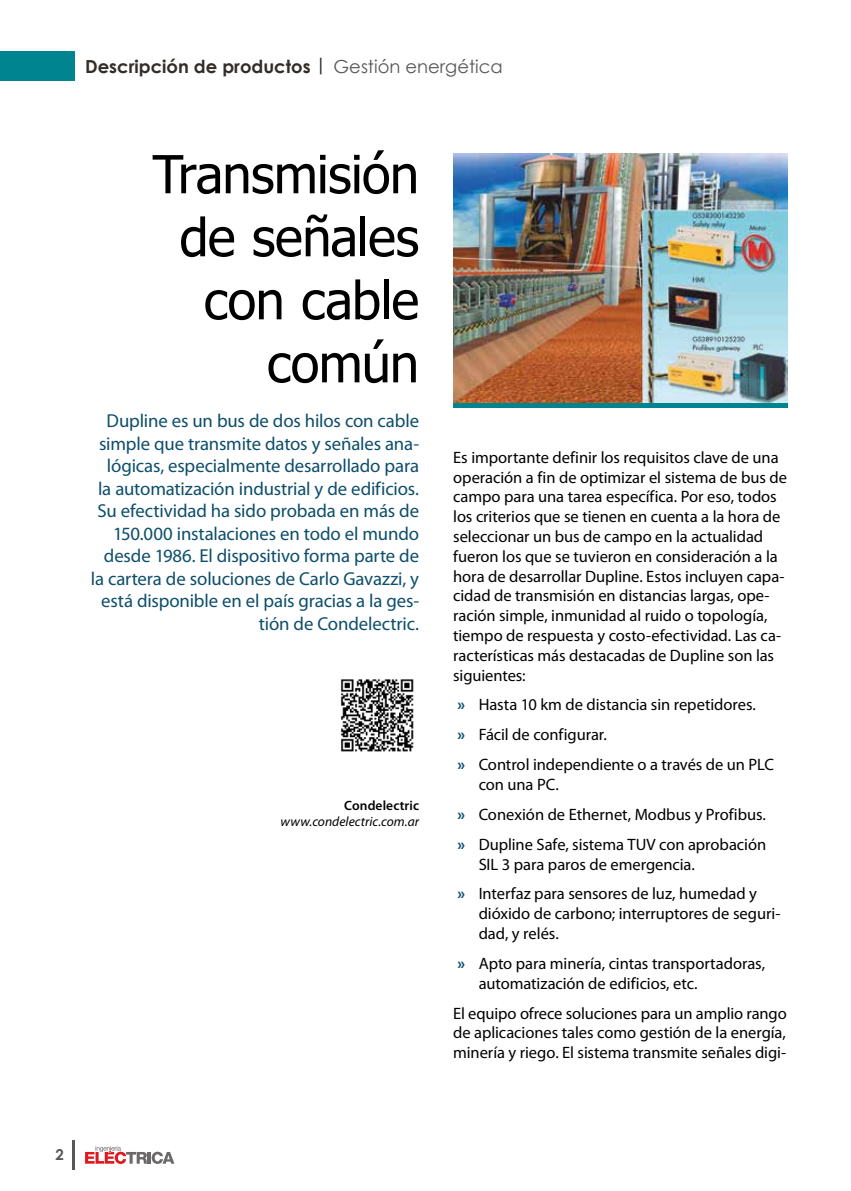
<style>
.page{position:relative;width:851px;height:1191px;background:#fff}
.page>*{position:absolute;margin:0;border:0;box-sizing:border-box;transform-origin:0 0}
.t1{font:52.5px/63px "Tahoma";letter-spacing:-.015em;color:#000;text-align:right}
.t2{font:18.75px/22.5px "Myriad Pro";letter-spacing:-.01em;color:#0d4e6b;text-align:right}
.t3{font:700 18px "Century Gothic";color:#332c28}
.t4{font:16.5px/19.8px "Myriad Pro";letter-spacing:-.005em;color:#000}
.t5{font:700 15px "Century Gothic";color:#575756}
.t6{font:italic 13.5px "Myriad Pro";letter-spacing:.005em;color:#000}
.t7{font:600 13.5px "Myriad Pro";letter-spacing:.005em;color:#000}
.s1{font-weight:400;color:#575756}
.s2{font-weight:700;color:#0d4e6b}
</style>
<div class="page">
<hr style="left:72px;top:1140px;width:2px;height:29px;background:#575756">
<svg style="left:85px;top:1145px;width:89px;height:19px"></svg>
<div style="left:0;top:51px;width:74px;height:30px;background:#008490"></div>
<img style="left:341px;top:679px;width:73px;height:73px">
<img style="left:453px;top:153px;width:334px;height:250px">
<div style="left:453px;top:403px;width:334px;height:5px;background:#008490"></div>
<p class="t3" style="left:85px;top:52px;width:419px">Descripción de productos | <span class="s1">Gestión energética</span></p>
<h1 class="t1" style="left:153px;top:140px;width:268px">Transmisión de señales con cable común</h1>
<p class="t2" style="left:91px;top:409px;width:330px">Dupline es un bus de dos hilos con cable simple que transmite datos y señales ana&shy;lógicas, especialmente desarrollado para la automatización industrial y de edificios.<br>Su efectividad ha sido probada en más de 150.000 instalaciones en todo el mundo desde 1986. El dispositivo forma parte de la cartera de soluciones de Carlo Gavazzi, y está disponible en el país gracias a la ges&shy;tión de Condelectric.</p>
<p class="t7" style="left:344px;top:798px;width:76px">Condelectric</p>
<p class="t6" style="left:280px;top:813px;width:140px">www.condelectric.com.ar</p>
<p class="t4" style="left:453px;top:447px;width:335px">Es importante definir los requisitos clave de una operación a fin de optimizar el sistema de bus de campo para una tarea específica. Por eso, todos los criterios que se tienen en cuenta a la hora de seleccionar un bus de campo en la actualidad fueron los que se tuvieron en consideración a la hora de desarrollar Dupline. Estos incluyen capa&shy;cidad de transmisión en distancias largas, ope&shy;ración simple, inmunidad al ruido o topología, tiempo de respuesta y costo-efectividad. Las ca&shy;racterísticas más destacadas de Dupline son las siguientes:</p>
<p class="t4" style="left:457px;top:689px;width:318px;line-height:29.8px"><span class="s2">»</span> Hasta 10 km de distancia sin repetidores.<br><span class="s2">»</span> Fácil de configurar.<br><span class="s2">»</span> Control independiente o a través de un PLC</p>
<p class="t4" style="left:457px;top:769px;width:310px;line-height:29.8px;text-indent:21px">con una PC.<br><span class="s2">»</span> Conexión de Ethernet, Modbus y Profibus. <span class="s2">»</span> Dupline Safe, sistema TUV con aprobación</p>
<p class="t4" style="left:457px;top:848px;width:301px;line-height:29.8px;text-indent:21px">SIL 3 para paros de emergencia.<br><span class="s2">»</span> Interfaz para sensores de luz, humedad y</p>
<p class="t4" style="left:478px;top:903px;width:303px">dióxido de carbono; interruptores de seguri&shy;dad, y relés.</p>
<p class="t4" style="left:478px;top:953px;width:288px;text-indent:-21px"><span class="s2">»</span> Apto para minería, cintas transportadoras, automatización de edificios, etc.</p>
<p class="t4" style="left:453px;top:1002px;width:335px;text-align:justify">El equipo ofrece soluciones para un amplio rango de aplicaciones tales como gestión de la energía, minería y riego. El sistema transmite señales digi-</p>
<p class="t5" style="left:55px;top:1143px;width:10px">2</p>
</div>
